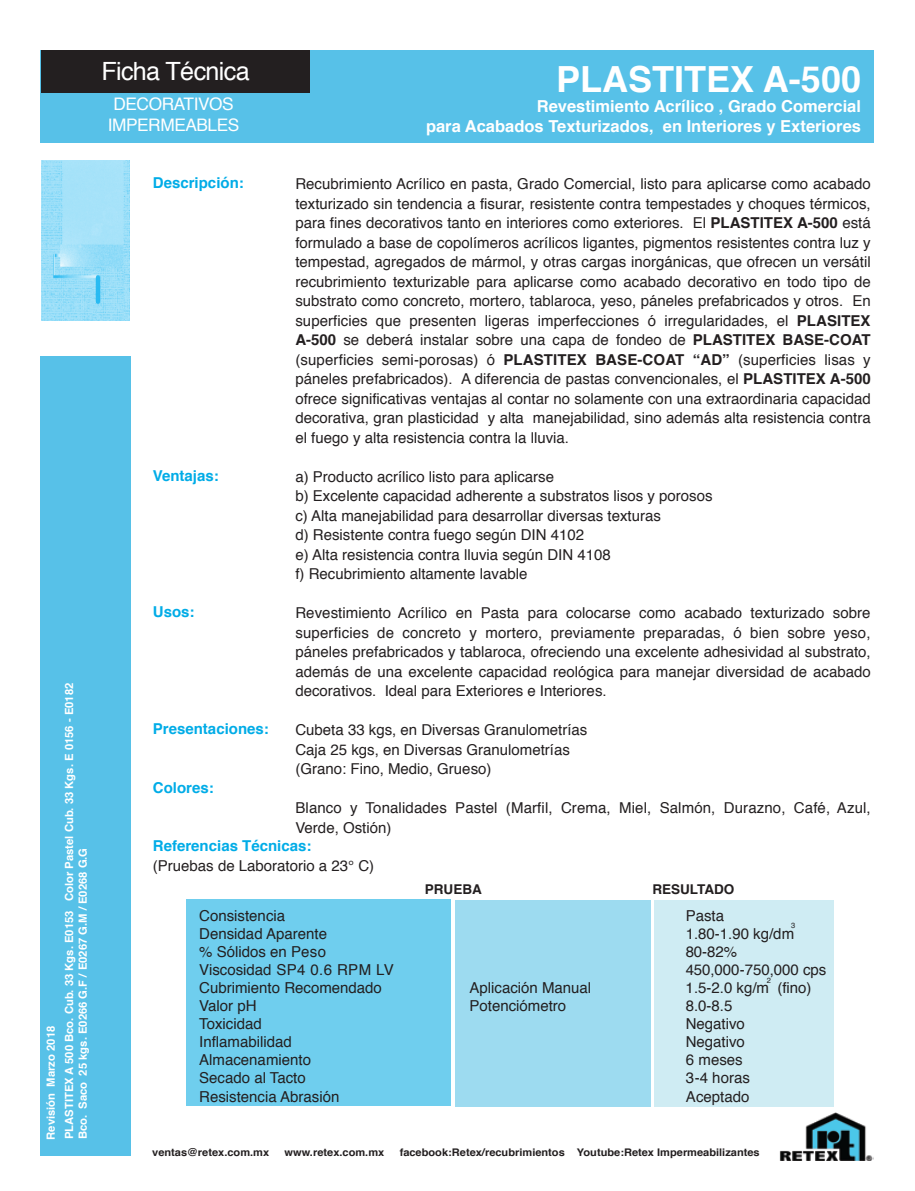
<style>
.page{position:relative;width:915px;height:1191px;background:#fff}
.page>*{position:absolute;margin:0;border:0;box-sizing:border-box;transform-origin:0 0}
.t1{font:700 36px "Helvetica";color:#fff}
.t2{font:25.05px "Helvetica";letter-spacing:-.025em;color:#fff}
.t3{font:17.25px/20.7px "Helvetica";letter-spacing:-.025em;color:#fff;text-align:center}
.t4{font:700 16.5px/19.8px "Helvetica";color:#fff;text-align:right}
.t5{font:15px/19.5px "Helvetica";color:#231f20}
.t6{font:700 15px "Helvetica";color:#00ace7}
.t7{font:700 13.5px "Helvetica";color:#231f20}
.t8{font:700 11.25px/13.5px "Helvetica";color:#fff}
.t9{font:700 10.5px "Helvetica";color:#231f20;scale:1.05 1}
.t10{font:7.5px "Helvetica";color:#231f20}
.s1{font-weight:700}
</style>
<div class="page">
<div style="left:40px;top:356px;width:90px;height:799px;background:#57c1e8"></div>
<div style="left:41px;top:50px;width:832px;height:92px;background:#57c1e8"></div>
<img style="left:779px;top:1112px;width:93px;height:48px">
<div style="left:41px;top:50px;width:268px;height:43px;background:#231f20"></div>
<img style="left:41px;top:161px;width:89px;height:159px">
<div style="left:654px;top:900px;width:180px;height:206px;background:#cfecf3"></div>
<div style="left:454px;top:900px;width:196px;height:206px;background:#9ddbf0"></div>
<div style="left:186px;top:899px;width:264px;height:207px;background:#6fceee"></div>
<h2 class="t2" style="left:101px;top:52px;width:150px">Ficha Técnica</h2>
<p class="t3" style="left:108px;top:94px;width:133px">DECORATIVOS<br>IMPERMEABLES</p>
<h1 class="t1" style="left:556px;top:50px;width:306px">PLASTITEX A-500</h1>
<p class="t4" style="left:426px;top:96px;width:436px">Revestimiento Acrílico , Grado Comercial<br>para Acabados Texturizados, en Interiores y Exteriores</p>
<p class="t8" style="left:44px;top:1139px;width:115px;rotate:-90deg">Revisión Marzo 2018</p>
<p class="t8" style="left:63px;top:1139px;width:458px;rotate:-90deg">PLASTITEX A 500 Bco. Cub. 33 Kgs. E0153 Color Pastel Cub. 33 Kgs. E 0156 - E0182<br>Bco. Saco 25 kgs. E0266 G.F / E0267 G.M / E0268 G.G</p>
<p class="t6" style="left:153px;top:171px;width:92px">Descripción:</p>
<p class="t6" style="left:153px;top:463px;width:67px">Ventajas:</p>
<p class="t6" style="left:153px;top:600px;width:43px">Usos:</p>
<p class="t6" style="left:153px;top:717px;width:117px">Presentaciones:</p>
<p class="t6" style="left:153px;top:775px;width:62px">Colores:</p>
<p class="t5" style="left:295px;top:175px;width:576px;text-align:justify">Recubrimiento Acrílico en pasta, Grado Comercial, listo para aplicarse como acabado texturizado sin tendencia a fisurar, resistente contra tempestades y choques térmicos, para fines decorativos tanto en interiores como exteriores. El <span class="s1">PLASTITEX A-500</span> está formulado a base de copolímeros acrílicos ligantes, pigmentos resistentes contra luz y tempestad, agregados de mármol, y otras cargas inorgánicas, que ofrecen un versátil recubrimiento texturizable para aplicarse como acabado decorativo en todo tipo de substrato como concreto, mortero, tablaroca, yeso, páneles prefabricados y otros. En superficies que presenten ligeras imperfecciones ó irregularidades, el <span class="s1">PLASITEX A-500</span> se deberá instalar sobre una capa de fondeo de <span class="s1">PLASTITEX BASE-COAT </span>(superficies semi-porosas) ó <span class="s1">PLASTITEX BASE-COAT “AD”</span> (superficies lisas y páneles prefabricados). A diferencia de pastas convencionales, el <span class="s1">PLASTITEX A-500 </span>ofrece significativas ventajas al contar no solamente con una extraordinaria capacidad decorativa, gran plasticidad y alta manejabilidad, sino además alta resistencia contra el fuego y alta resistencia contra la lluvia.</p>
<p class="t5" style="left:295px;top:467px;width:418px">a) Producto acrílico listo para aplicarse<br>b) Excelente capacidad adherente a substratos lisos y porosos c) Alta manejabilidad para desarrollar diversas texturas<br>d) Resistente contra fuego según DIN 4102<br>e) Alta resistencia contra lluvia según DIN 4108<br>f) Recubrimiento altamente lavable</p>
<p class="t5" style="left:295px;top:604px;width:576px;text-align:justify">Revestimiento Acrílico en Pasta para colocarse como acabado texturizado sobre superficies de concreto y mortero, previamente preparadas, ó bien sobre yeso, páneles prefabricados y tablaroca, ofreciendo una excelente adhesividad al substrato, además de una excelente capacidad reológica para manejar diversidad de acabado decorativos. Ideal para Exteriores e Interiores.</p>
<p class="t5" style="left:295px;top:721px;width:293px">Cubeta 33 kgs, en Diversas Granulometrías<br>Caja 25 kgs, en Diversas Granulometrías (Grano: Fino, Medio, Grueso)</p>
<p class="t5" style="left:295px;top:799px;width:576px">Blanco y Tonalidades Pastel (Marfil, Crema, Miel, Salmón, Durazno, Café, Azul,<br>Verde, Ostión)</p>
<p class="t6" style="left:153px;top:834px;width:160px">Referencias Técnicas:</p>
<p class="t5" style="left:153px;top:856px;width:223px">(Pruebas de Laboratorio a 23° C)</p>
<p class="t7" style="left:424px;top:878px;width:58px">PRUEBA</p>
<p class="t7" style="left:652px;top:878px;width:83px">RESULTADO</p>
<p class="t5" style="left:199px;top:906px;width:87px">Consistencia</p>
<p class="t5" style="left:685px;top:906px;width:40px">Pasta</p>
<p class="t5" style="left:199px;top:924px;width:129px">Densidad Aparente</p>
<p class="t5" style="left:685px;top:924px;width:110px">1.80-1.90 kg/dm</p>
<p class="t5" style="left:199px;top:942px;width:128px">% Sólidos en Peso</p>
<p class="t5" style="left:685px;top:942px;width:53px">80-82%</p>
<p class="t5" style="left:199px;top:960px;width:196px">Viscosidad SP4 0.6 RPM LV</p>
<p class="t5" style="left:685px;top:960px;width:142px">450,000-750,000 cps</p>
<p class="t5" style="left:199px;top:978px;width:184px">Cubrimiento Recomendado</p>
<p class="t5" style="left:469px;top:978px;width:123px">Aplicación Manual</p>
<p class="t5" style="left:685px;top:978px;width:127px">1.5-2.0 kg/m (fino)</p>
<p class="t5" style="left:199px;top:996px;width:59px">Valor pH</p>
<p class="t5" style="left:469px;top:996px;width:98px">Potenciómetro</p>
<p class="t5" style="left:685px;top:996px;width:48px">8.0-8.5</p>
<p class="t5" style="left:199px;top:1014px;width:64px">Toxicidad</p>
<p class="t5" style="left:685px;top:1014px;width:61px">Negativo</p>
<p class="t5" style="left:199px;top:1032px;width:94px">Inflamabilidad</p>
<p class="t5" style="left:685px;top:1032px;width:61px">Negativo</p>
<p class="t5" style="left:199px;top:1050px;width:113px">Almacenamiento</p>
<p class="t5" style="left:685px;top:1050px;width:59px">6 meses</p>
<p class="t5" style="left:199px;top:1069px;width:108px">Secado al Tacto</p>
<p class="t5" style="left:685px;top:1069px;width:66px">3-4 horas</p>
<p class="t5" style="left:199px;top:1087px;width:142px">Resistencia Abrasión</p>
<p class="t5" style="left:685px;top:1087px;width:65px">Aceptado</p>
<p class="t10" style="left:791px;top:919px;width:6px">3</p>
<p class="t10" style="left:766px;top:975px;width:6px">2</p>
<p class="t9" style="left:152px;top:1143px;width:113px">ventas@retex.com.mx</p>
<p class="t9" style="left:284px;top:1143px;width:96px">www.retex.com.mx</p>
<p class="t9" style="left:399px;top:1143px;width:344px">facebook:Retex/recubrimientos Youtube:Retex Impermeabilizantes</p>
</div>
